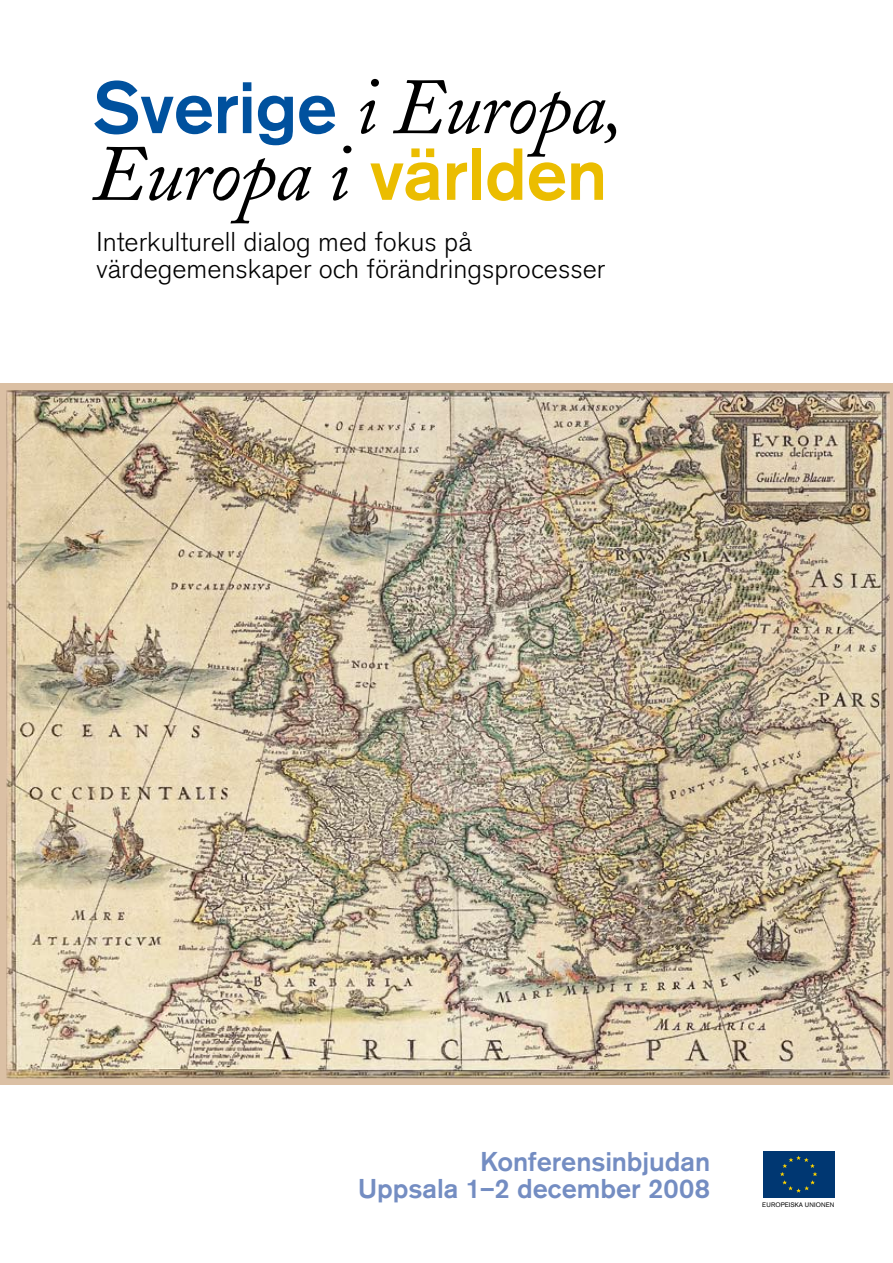
<style>
.page{position:relative;width:893px;height:1263px;background:#fff}
.page>*{position:absolute;margin:0;border:0;box-sizing:border-box;transform-origin:0 0}
.t1{font:italic 78.75px/66.8px "Adobe Caslon";letter-spacing:-.01em;color:#000}
.t2{font:300 27px/27px "Akzidenz Grotesk BE";color:#000}
.t3{font:500 27px/27px "Akzidenz Grotesk BE";letter-spacing:-.005em;color:#748dc2;text-align:right}
.t4{font:6.45px "Akzidenz Grotesk BE";letter-spacing:.015em;color:#000}
.s1{font-family:"Akzidenz Grotesk BE";font-weight:500;font-style:normal;font-size:72.75px;color:#00519e}
.s2{font-family:"Akzidenz Grotesk BE";font-weight:500;font-style:normal;font-size:72.75px;color:#ebbd00}
</style>
<div class="page">
<div style="left:0;top:383px;width:893px;height:701px;background:#dbc0a4"></div>
<img style="left:7px;top:390px;width:883px;height:688px">
<div style="left:763px;top:1151px;width:71px;height:47px;background:#003772"></div>
<svg style="left:780px;top:1156px;width:37px;height:37px"></svg>
<h1 class="t1" style="left:93px;top:77px;width:532px"><span class="s1">Sverige</span> i Europa,<br>Europa i <span class="s2">världen</span></h1>
<p class="t2" style="left:97px;top:228px;width:510px">Interkulturell dialog med fokus på värdegemenskaper och förändringsprocesser</p>
<p class="t3" style="left:358px;top:1147px;width:354px">Konferensinbjudan<br>Uppsala 1–2 december 2008</p>
<p class="t4" style="left:762px;top:1201px;width:74px">EUROPEISKA UNIONEN</p>
</div>
